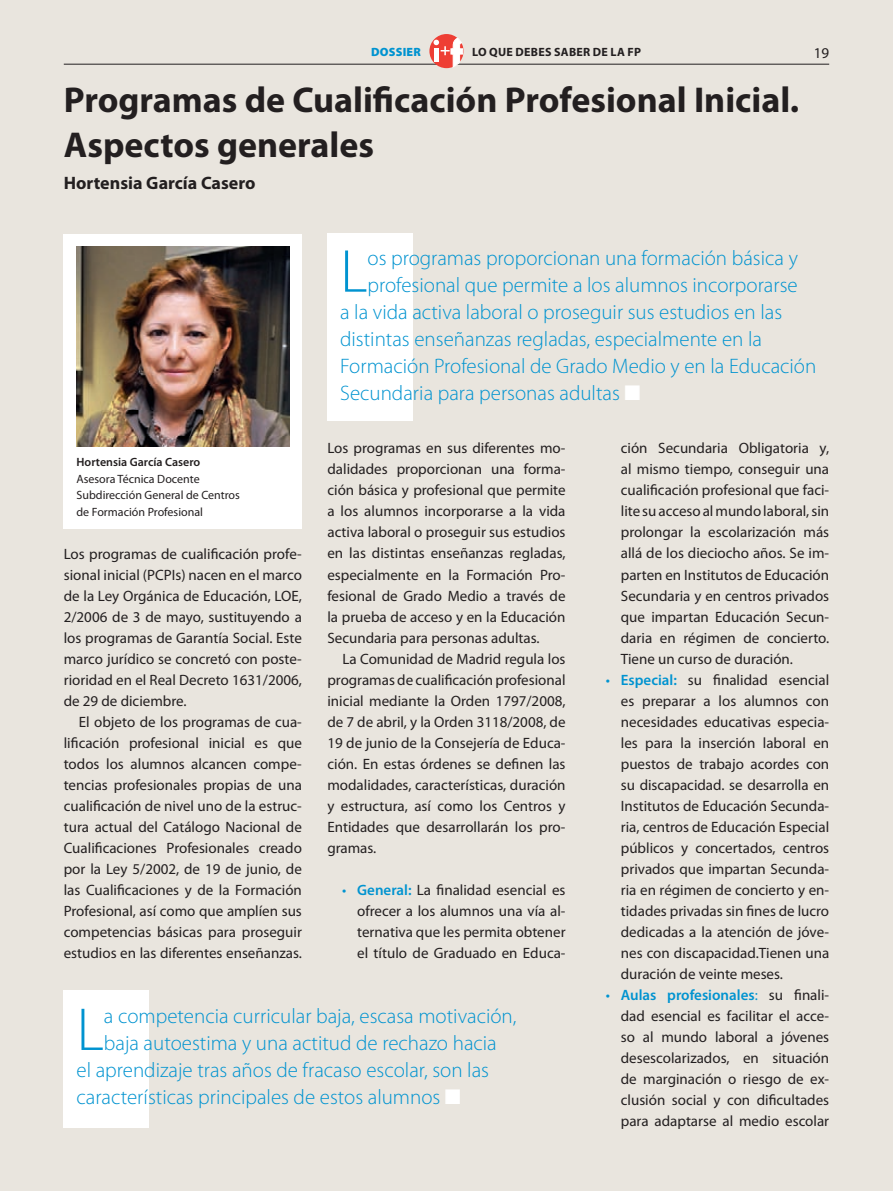
<style>
.page{position:relative;width:893px;height:1191px;background:#e9e5de}
.page>*{position:absolute;margin:0;border:0;box-sizing:border-box;transform-origin:0 0}
.t1{font:300 61.05px "Myriad Pro";color:#0093d0}
.t2{font:700 36px/45px "Myriad Pro";color:#231f20}
.t3{font:300 21px "Myriad Pro";color:#0093d0}
.t4{font:700 18px "Myriad Pro";color:#231f20}
.t5{font:15px/21px "Myriad Pro";color:#231f20;text-align:justify}
.t6{font:12px/16.5px "Myriad Pro";color:#231f20}
.t7{font:700 12px "Myriad Pro";letter-spacing:.02em;color:#231f20}
.t8{font:600 12px "Myriad Pro";color:#231f20}
.t9{font:900 12px "Myriad Pro";color:#0093d0}
.s1{color:#fff}
.s2{color:#0093d0}
.s3{font-weight:600;color:#0093d0}
</style>
<div class="page">
<hr style="left:64px;top:64px;width:765px;height:1px;background:#231f20">
<svg style="left:429px;top:34px;width:35px;height:34px"></svg>
<svg style="left:433px;top:38px;width:30px;height:29px"></svg>
<div style="left:64px;top:234px;width:238px;height:294px;background:#fff"></div>
<img style="left:77px;top:247px;width:212px;height:199px">
<div style="left:327px;top:233px;width:85px;height:188px;background:#fff"></div>
<div style="left:64px;top:990px;width:85px;height:137px;background:#fff"></div>
<p class="t9" style="left:371px;top:45px;width:39px">DOSSIER</p>
<p class="t7" style="left:472px;top:45px;width:170px">lo que debes saber de la fp</p>
<p class="t5" style="left:814px;top:43px;width:17px">19</p>
<h2 class="t2" style="left:64px;top:78px;width:737px">Programas de Cualificación Profesional Inicial.<br>Aspectos generales</h2>
<p class="t4" style="left:64px;top:172px;width:193px">Hortensia García Casero</p>
<h1 class="t1" style="left:340px;top:238px;width:29px">L</h1>
<h3 class="t3" style="left:368px;top:246px;width:432px">os programas proporcionan una formación básica y</h3>
<h3 class="t3" style="left:368px;top:273px;width:432px">profesional que permite a los alumnos incorporarse</h3>
<h3 class="t3" style="left:340px;top:300px;width:443px">a la vida activa laboral o proseguir sus estudios en las</h3>
<h3 class="t3" style="left:340px;top:327px;width:423px">distintas enseñanzas regladas, especialmente en la</h3>
<h3 class="t3" style="left:340px;top:354px;width:478px">Formación Profesional de Grado Medio y en la Educación</h3>
<h3 class="t3" style="left:340px;top:381px;width:302px">Secundaria para personas adultas <span class="s1">■</span></h3>
<p class="t8" style="left:77px;top:455px;width:125px">Hortensia García Casero</p>
<p class="t6" style="left:77px;top:471px;width:165px">Asesora Técnica Docente<br>Subdirección General de Centros de Formación Profesional</p>
<p class="t5" style="left:64px;top:544px;width:240px">Los programas de cualificación profe&shy;sional inicial (PCPIs) nacen en el marco de la Ley Orgánica de Educación, LOE, 2/2006 de 3 de mayo, sustituyendo a los programas de Garantía Social. Este marco jurídico se concretó con poste&shy;rioridad en el Real Decreto 1631/2006, de 29 de diciembre.</p>
<p class="t5" style="left:64px;top:712px;width:240px;text-indent:15px">El objeto de los programas de cua&shy;lificación profesional inicial es que todos los alumnos alcancen compe&shy;tencias profesionales propias de una cualificación de nivel uno de la estruc&shy;tura actual del Catálogo Nacional de Cualificaciones Profesionales creado por la Ley 5/2002, de 19 de junio, de las Cualificaciones y de la Formación Profesional, así como que amplíen sus competencias básicas para proseguir estudios en las diferentes enseñanzas.</p>
<p class="t5" style="left:327px;top:438px;width:240px">Los programas en sus diferentes mo&shy;dalidades proporcionan una forma&shy;ción básica y profesional que permite a los alumnos incorporarse a la vida activa laboral o proseguir sus estudios en las distintas enseñanzas regladas, especialmente en la Formación Pro&shy;fesional de Grado Medio a través de la prueba de acceso y en la Educación Secundaria para personas adultas.</p>
<p class="t5" style="left:327px;top:648px;width:240px;text-indent:15px">La Comunidad de Madrid regula los programas de cualificación profesional inicial mediante la Orden 1797/2008, de 7 de abril, y la Orden 3118/2008, de 19 de junio de la Consejería de Educa&shy;ción. En estas órdenes se definen las modalidades, características, duración y estructura, así como los Centros y Entidades que desarrollarán los pro&shy;gramas.</p>
<p class="t5" style="left:357px;top:879px;width:210px;text-indent:-15px"><span class="s2">•</span> <span class="s3">General:</span> La finalidad esencial es ofrecer a los alumnos una vía al&shy;ternativa que les permita obtener el título de Graduado en Educa-</p>
<h1 class="t1" style="left:77px;top:996px;width:29px">L</h1>
<h3 class="t3" style="left:104px;top:1004px;width:414px">a competencia curricular baja, escasa motivación,</h3>
<h3 class="t3" style="left:104px;top:1031px;width:394px">baja autoestima y una actitud de rechazo hacia</h3>
<h3 class="t3" style="left:77px;top:1058px;width:414px">el aprendizaje tras años de fracaso escolar, son las</h3>
<h3 class="t3" style="left:77px;top:1085px;width:386px">características principales de estos alumnos <span class="s1">■</span></h3>
<p class="t5" style="left:621px;top:438px;width:210px">ción Secundaria Obligatoria y, al mismo tiempo, conseguir una cualificación profesional que faci&shy;lite su acceso al mundo laboral, sin prolongar la escolarización más allá de los dieciocho años. Se im&shy;parten en Institutos de Educación Secundaria y en centros privados que impartan Educación Secun&shy;daria en régimen de concierto.<br>Tiene un curso de duración.</p>
<p class="t5" style="left:621px;top:669px;width:210px;text-indent:-15px"><span class="s2">•</span> <span class="s3">Especial:</span> su finalidad esencial es preparar a los alumnos con necesidades educativas especia&shy;les para la inserción laboral en puestos de trabajo acordes con su discapacidad. se desarrolla en Institutos de Educación Secunda&shy;ria, centros de Educación Especial públicos y concertados, centros privados que impartan Secunda&shy;ria en régimen de concierto y en&shy;tidades privadas sin fines de lucro dedicadas a la atención de jóve&shy;nes con discapacidad.Tienen una duración de veinte meses.</p>
<p class="t5" style="left:621px;top:984px;width:210px;text-indent:-15px"><span class="s2">•</span> <span class="s3">Aulas profesionales</span><span class="s2">:</span> su finali&shy;dad esencial es facilitar el acce&shy;so al mundo laboral a jóvenes desescolarizados, en situación de marginación o riesgo de ex&shy;clusión social y con dificultades para adaptarse al medio escolar</p>
</div>
